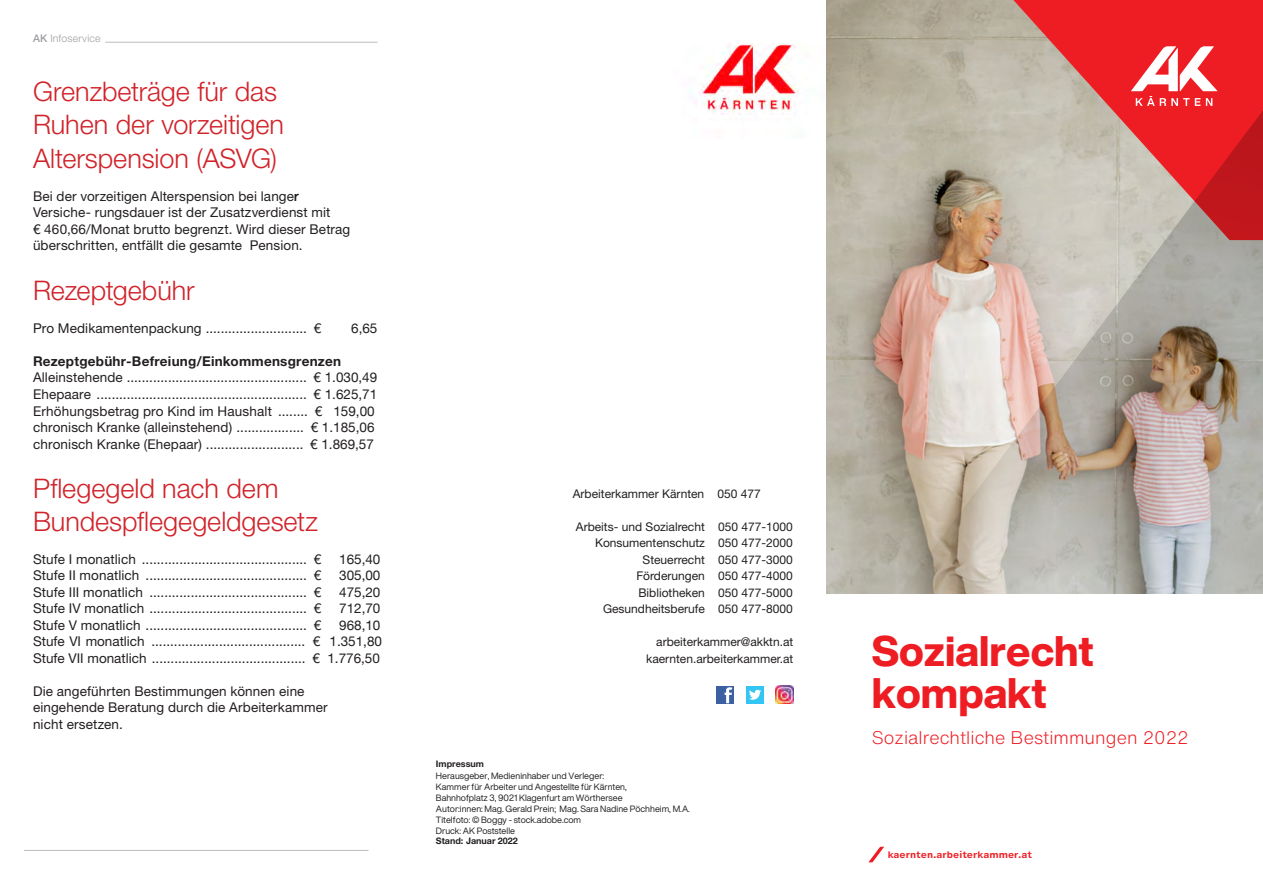
<style>
.page{position:relative;width:1263px;height:892px;background:#fff}
.page>*{position:absolute;margin:0;border:0;box-sizing:border-box;transform-origin:0 0}
.Einf__Abs{font:800 42px/42px "Helvetica Now Display";color:#ee1d23}
.t1{font:300 27px/33px "Helvetica Neue LT";color:#d1232a}
.Einf__Abs-2{font:300 18px "Helvetica Now Text";color:#ee1d23}
.t2{font:13.5px/16.5px "Helvetica Neue LT";letter-spacing:.01em;color:#231f20}
.t3{font:700 13.5px "Helvetica Neue LT";letter-spacing:.02em;color:#231f20}
.t4{font:12px/16.5px "Helvetica Neue LT";color:#231f20;text-align:right}
.t5{font:300 10.5px "Helvetica Neue LT";letter-spacing:.02em;color:#9d9fa2}
.t6{font:9px/10.9px "Helvetica Now Display";color:#231f20}
.Einf__Abs-3{font:700 9px "Helvetica Now Micro";color:#ee1d23}
.t7{font:700 9px "Helvetica Neue LT";color:#231f20}
.s1{font-weight:500}
</style>
<div class="page">
<svg style="left:1013px;top:0;width:250px;height:49px;background:#e82b2e"></svg>
<svg style="left:838px;top:49px;width:425px;height:545px;background:#bfa69b"></svg>
<svg style="left:868px;top:846px;width:16px;height:16px"></svg>
<svg style="left:1131px;top:46px;width:86px;height:60px"></svg>
<hr style="left:105px;top:42px;width:272px;height:1px;background:#bcbdc0">
<hr style="left:24px;top:850px;width:344px;height:1px;background:#bcbdc0">
<img style="left:716px;top:686px;width:17px;height:17px">
<img style="left:776px;top:685px;width:18px;height:18px">
<div style="left:746px;top:686px;width:17px;height:17px;background:#33c5f3"></div>
<svg style="left:749px;top:689px;width:12px;height:10px"></svg>
<img style="left:689px;top:43px;width:110px;height:72px">
<p class="t5" style="left:33px;top:32px;width:69px"><span class="s1">AK</span> Infoservice</p>
<h2 class="t1" style="left:33px;top:75px;width:253px">Grenzbeträge für das<br>Ruhen der vorzeitigen<br>Alterspension (ASVG)</h2>
<p class="t2" style="left:33px;top:187px;width:319px">Bei der vorzeitigen Alterspension bei langer Versiche- rungsdauer ist der Zusatzverdienst mit<br>€ 460,66/Monat brutto begrenzt. Wird dieser Betrag überschritten, entfällt die gesamte Pension.</p>
<h2 class="t1" style="left:33px;top:273px;width:163px">Rezeptgebühr</h2>
<p class="t2" style="left:33px;top:319px;width:290px">Pro Medikamentenpackung ........................... €</p>
<p class="t3" style="left:33px;top:352px;width:310px">Rezeptgebühr-Befreiung/Einkommensgrenzen</p>
<p class="t2" style="left:33px;top:369px;width:346px">Alleinstehende ................................................ € 1.030,49<br>Ehepaare ........................................................ € 1.625,71<br>Erhöhungsbetrag pro Kind im Haushalt ........ € 159,00 chronisch Kranke (alleinstehend) .................. € 1.185,06 chronisch Kranke (Ehepaar) .......................... € 1.869,57</p>
<h2 class="t1" style="left:33px;top:471px;width:286px">Pflegegeld nach dem<br>Bundespflegegeldgesetz</h2>
<p class="t2" style="left:33px;top:550px;width:290px">Stufe I monatlich ............................................ €</p>
<p class="t2" style="left:339px;top:550px;width:43px">165,40</p>
<p class="t2" style="left:33px;top:567px;width:290px">Stufe II monatlich ........................................... €</p>
<p class="t2" style="left:339px;top:567px;width:43px">305,00</p>
<p class="t2" style="left:33px;top:583px;width:290px">Stufe III monatlich .......................................... €</p>
<p class="t2" style="left:339px;top:583px;width:43px">475,20</p>
<p class="t2" style="left:33px;top:600px;width:290px">Stufe IV monatlich .......................................... €</p>
<p class="t2" style="left:339px;top:600px;width:43px">712,70</p>
<p class="t2" style="left:33px;top:616px;width:290px">Stufe V monatlich ........................................... €</p>
<p class="t2" style="left:351px;top:319px;width:28px">6,65</p>
<p class="t2" style="left:33px;top:616px;width:350px;text-align:justify;text-indent:306px">968,10<br>Stufe VI monatlich ......................................... € 1.351,80<br>Stufe VII monatlich ......................................... € 1.776,50</p>
<p class="t2" style="left:33px;top:682px;width:296px">Die angeführten Bestimmungen können eine eingehende Beratung durch die Arbeiterkammer nicht ersetzen.</p>
<p class="t4" style="left:573px;top:485px;width:190px">Arbeiterkammer Kärnten 050 477</p>
<p class="t4" style="left:576px;top:518px;width:218px">Arbeits- und Sozialrecht 050 477-1000<br>Konsumentenschutz 050 477-2000<br>Steuerrecht 050 477-3000<br>Förderungen 050 477-4000<br>Bibliotheken 050 477-5000<br>Gesundheitsberufe 050 477-8000</p>
<p class="t4" style="left:646px;top:633px;width:149px">arbeiterkammer@akktn.at kaernten.arbeiterkammer.at</p>
<p class="t7" style="left:436px;top:758px;width:50px">Impressum</p>
<p class="t6" style="left:436px;top:770px;width:255px">Herausgeber, Medieninhaber und Verleger:<br>Kammer für Arbeiter und Angestellte für Kärnten,<br>Bahnhofplatz 3, 9021 Klagenfurt am Wörthersee<br>Autor:innen: Mag. Gerald Prein; Mag. Sara Nadine Pöchheim, M.A.<br>Titelfoto: © Boggy - stock.adobe.com<br>Druck: AK Poststelle</p>
<p class="t7" style="left:436px;top:835px;width:83px">Stand: Januar 2022</p>
<p class="Einf__Abs" style="left:872px;top:630px;width:224px">Sozialrecht kompakt</p>
<p class="Einf__Abs-2" style="left:872px;top:725px;width:318px">Sozialrechtliche Bestimmungen 2022</p>
<p class="Einf__Abs-3" style="left:888px;top:847px;width:146px">kaernten.arbeiterkammer.at</p>
</div>
